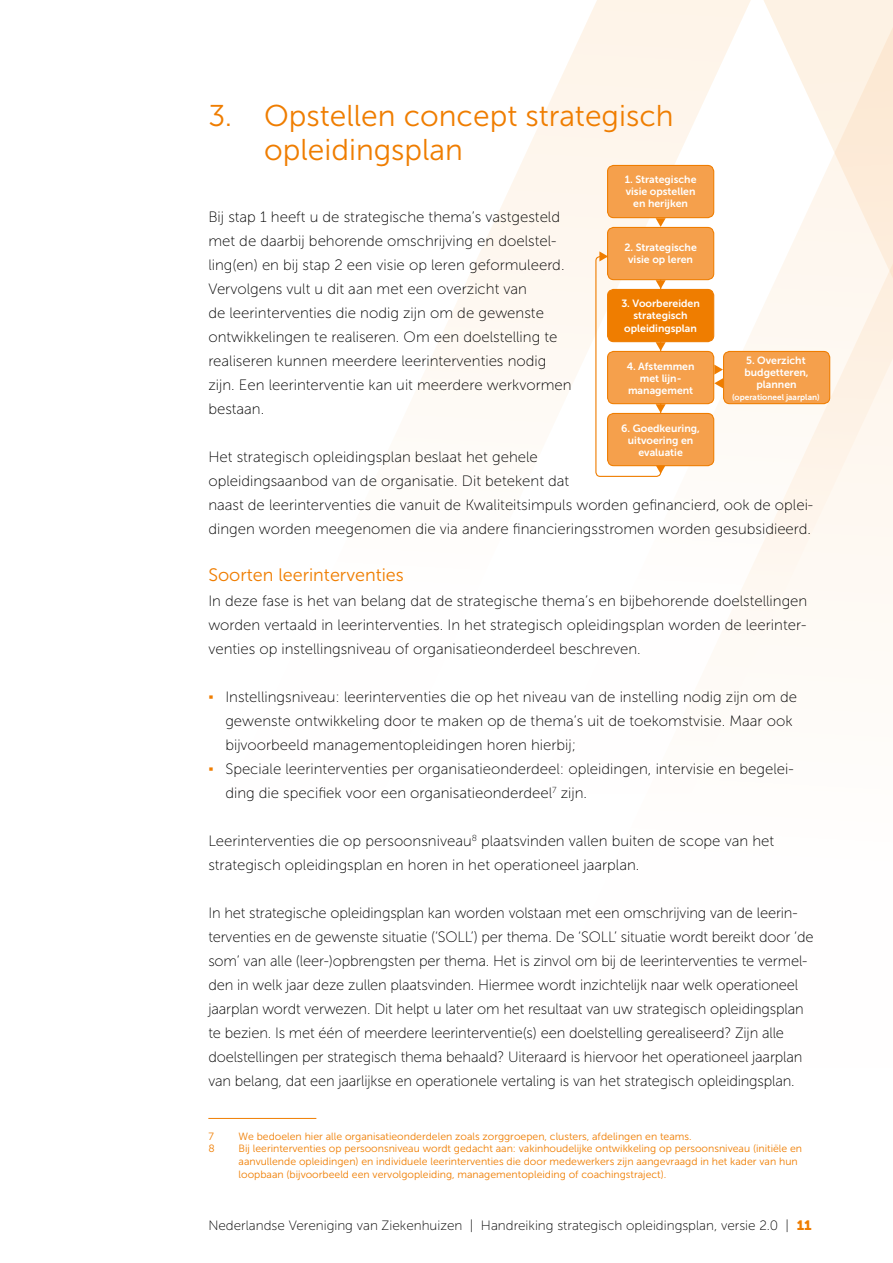
<style>
.page{position:relative;width:893px;height:1263px;background:#fff}
.page>*{position:absolute;margin:0;border:0;box-sizing:border-box;transform-origin:0 0}
.t1{font:30px/34px "Museo Sans 300";color:#ef7d00}
.t2{font:18px "Museo Sans 300";color:#ef7d00}
.t3{font:15px/24px "Museo Sans 100";color:#000}
.t4{font:13.5px "Museo Sans 100";color:#000}
.t5{font:10.5px/12.8px "Museo Sans 300";color:#ef7d00}
.t6{font:10.5px/12px "Museo Sans 700";color:#fff;text-align:center}
.t7{font:8.25px "Museo Sans 700";color:#fff}
.s1{font-family:"Verdana";color:#ef7d00}
.s2{font-family:"Museo Sans 900";color:#ef7d00}
</style>
<div class="page">
<svg style="left:415px;top:169px;width:104px;height:229px"></svg>
<svg style="left:519px;top:0;width:238px;height:635px"></svg>
<svg style="left:757px;top:0;width:136px;height:635px"></svg>
<hr style="left:208px;top:1118px;width:108px;height:1px;background:#ef7d00">
<div style="left:595px;top:256px;width:66px;height:221px;border:1px solid #ef7d00;border-radius:4px"></div>
<svg style="left:656px;top:404px;width:10px;height:9px"></svg>
<svg style="left:656px;top:466px;width:10px;height:8px"></svg>
<svg style="left:714px;top:365px;width:9px;height:23px"></svg>
<svg style="left:656px;top:342px;width:10px;height:9px"></svg>
<svg style="left:656px;top:280px;width:10px;height:9px"></svg>
<svg style="left:656px;top:218px;width:10px;height:9px"></svg>
<div style="left:608px;top:227px;width:106px;height:53px;background:#f5a04c;border-radius:6px"></div>
<div style="left:607px;top:227px;width:107px;height:53px;border:1px solid #ef7d00;border-radius:6px"></div>
<div style="left:608px;top:289px;width:106px;height:53px;background:#ef7d00;border-radius:6px"></div>
<div style="left:607px;top:289px;width:107px;height:53px;border:1px solid #ef7d00;border-radius:6px"></div>
<div style="left:608px;top:351px;width:106px;height:53px;background:#f5a04c;border-radius:6px"></div>
<div style="left:607px;top:351px;width:107px;height:53px;border:1px solid #ef7d00;border-radius:6px"></div>
<div style="left:724px;top:351px;width:106px;height:53px;background:#f5a04c;border-radius:6px"></div>
<div style="left:723px;top:351px;width:107px;height:53px;border:1px solid #ef7d00;border-radius:6px"></div>
<div style="left:608px;top:413px;width:106px;height:53px;background:#f5a04c;border-radius:6px"></div>
<div style="left:607px;top:413px;width:107px;height:53px;border:1px solid #ef7d00;border-radius:6px"></div>
<div style="left:608px;top:165px;width:106px;height:53px;background:#f5a04c;border-radius:6px"></div>
<div style="left:607px;top:165px;width:107px;height:53px;border:1px solid #ef7d00;border-radius:6px"></div>
<svg style="left:599px;top:251px;width:9px;height:10px"></svg>
<h1 class="t1" style="left:264px;top:99px;width:411px;text-indent:-56px">3. Opstellen concept strategisch opleidingsplan</h1>
<p class="t6" style="left:625px;top:174px;width:73px">1. Strategische visie opstellen en herijken</p>
<p class="t3" style="left:208px;top:205px;width:365px">Bij stap 1 heeft u de strategische thema’s vastgesteld met de daarbij behorende omschrijving en doelstel&shy;ling(en) en bij stap 2 een visie op leren geformuleerd.<br>Vervolgens vult u dit aan met een overzicht van<br>de leerinterventies die nodig zijn om de gewenste ontwikkelingen te realiseren. Om een doelstelling te realiseren kunnen meerdere leerinterventies nodig zijn. Een leerinterventie kan uit meerdere werkvormen bestaan.</p>
<p class="t3" style="left:208px;top:445px;width:606px">Het strategisch opleidingsplan beslaat het gehele<br>opleidingsaanbod van de organisatie. Dit betekent dat<br>naast de leerinterventies die vanuit de Kwaliteitsimpuls worden gefinancierd, ook de oplei&shy;dingen worden meegenomen die via andere financieringsstromen worden gesubsidieerd.</p>
<p class="t2" style="left:208px;top:565px;width:197px">Soorten leerinterventies</p>
<p class="t3" style="left:208px;top:589px;width:600px;text-align:justify">In deze fase is het van belang dat de strategische thema’s en bijbehorende doelstellingen worden vertaald in leerinterventies. In het strategisch opleidingsplan worden de leerinter&shy;venties op instellingsniveau of organisatieonderdeel beschreven.</p>
<p class="t3" style="left:225px;top:685px;width:573px;text-indent:-17px"><span class="s1">▪</span> Instellingsniveau: leerinterventies die op het niveau van de instelling nodig zijn om de gewenste ontwikkeling door te maken op de thema’s uit de toekomstvisie. Maar ook bijvoorbeeld managementopleidingen horen hierbij;</p>
<p class="t3" style="left:225px;top:757px;width:570px;text-indent:-17px"><span class="s1">▪</span> Speciale leerinterventies per organisatieonderdeel: opleidingen, intervisie en begelei&shy;ding die specifiek voor een organisatieonderdeel<sup>7</sup> zijn.</p>
<p class="t3" style="left:208px;top:829px;width:567px">Leerinterventies die op persoonsniveau<sup>8</sup> plaatsvinden vallen buiten de scope van het strategisch opleidingsplan en horen in het operationeel jaarplan.</p>
<p class="t3" style="left:208px;top:901px;width:607px">In het strategische opleidingsplan kan worden volstaan met een omschrijving van de leerin&shy;terventies en de gewenste situatie (‘SOLL’) per thema. De ‘SOLL’ situatie wordt bereikt door ‘de som’ van alle (leer-)opbrengsten per thema. Het is zinvol om bij de leerinterventies te vermel&shy;den in welk jaar deze zullen plaatsvinden. Hiermee wordt inzichtelijk naar welk operationeel jaarplan wordt verwezen. Dit helpt u later om het resultaat van uw strategisch opleidingsplan te bezien. Is met één of meerdere leerinterventie(s) een doelstelling gerealiseerd? Zijn alle doelstellingen per strategisch thema behaald? Uiteraard is hiervoor het operationeel jaarplan van belang, dat een jaarlijkse en operationele vertaling is van het strategisch opleidingsplan.</p>
<p class="t6" style="left:624px;top:242px;width:74px">2. Strategische visie op leren</p>
<p class="t6" style="left:621px;top:298px;width:80px">3. Voorbereiden strategisch opleidingsplan</p>
<p class="t6" style="left:627px;top:360px;width:69px">4. Afstemmen met lijn&shy;management</p>
<p class="t6" style="left:744px;top:354px;width:66px">5. Overzicht budgetteren, plannen</p>
<p class="t7" style="left:732px;top:392px;width:89px">(operationeel jaarplan)</p>
<p class="t6" style="left:621px;top:422px;width:80px">6. Goedkeuring, uitvoering en evaluatie</p>
<p class="t5" style="left:208px;top:1130px;width:7px">7</p>
<p class="t5" style="left:239px;top:1130px;width:455px">We bedoelen hier alle organisatieonderdelen zoals zorggroepen, clusters, afdelingen en teams.</p>
<p class="t5" style="left:208px;top:1142px;width:8px">8</p>
<p class="t5" style="left:239px;top:1142px;width:565px">Bij leerinterventies op persoonsniveau wordt gedacht aan: vakinhoudelijke ontwikkeling op persoonsniveau (initiële en aanvullende opleidingen) en individuele leerinterventies die door medewerkers zijn aangevraagd in het kader van hun loopbaan (bijvoorbeeld een vervolgopleiding, managementopleiding of coachingstraject).</p>
<p class="t4" style="left:208px;top:1218px;width:605px">Nederlandse Vereniging van Ziekenhuizen | Handreiking strategisch opleidingsplan, versie 2.0 | <span class="s2">11</span></p>
</div>
